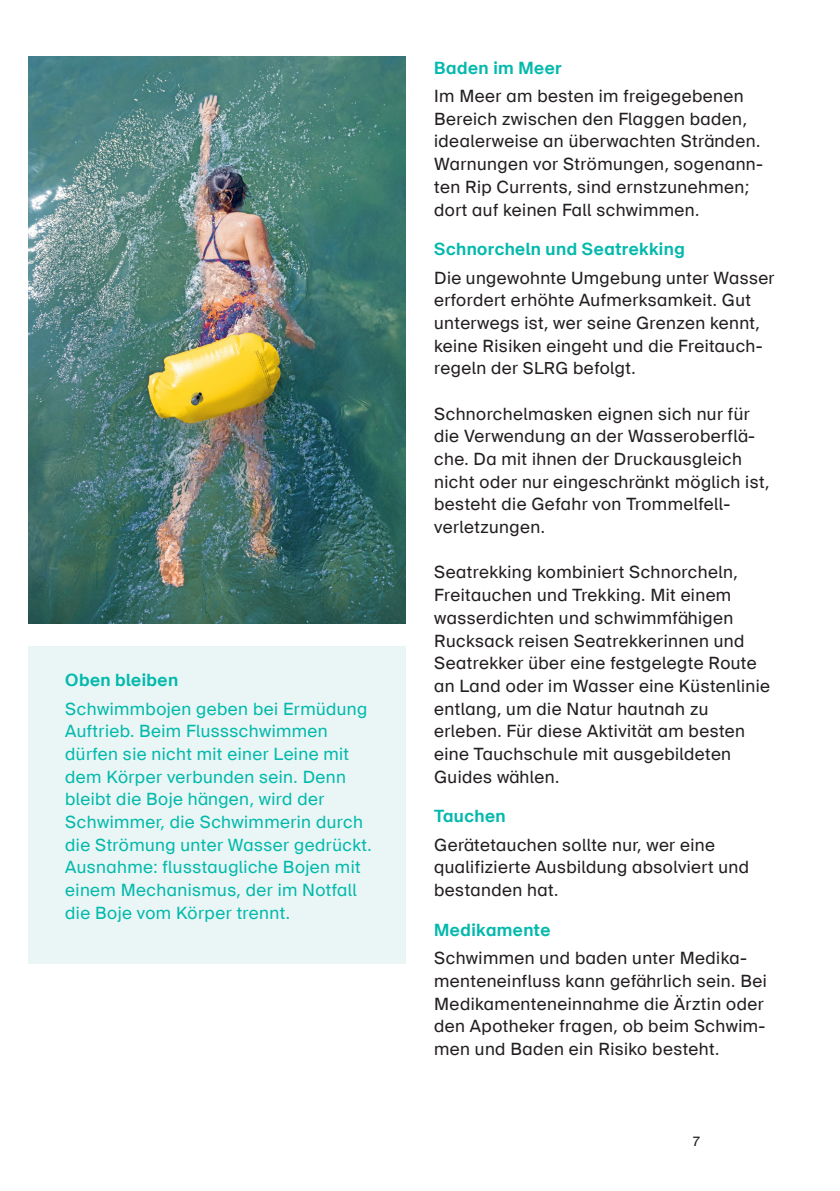
<style>
.page{position:relative;width:840px;height:1191px;background:#fff}
.page>*{position:absolute;margin:0;border:0;box-sizing:border-box;transform-origin:0 0}
.t1{font:17px/22.6px "BFU Suisse";letter-spacing:.025em;color:#231f20}
.t2{font:17px/22.6px "BFU Suisse";letter-spacing:.025em;color:#03b9ac}
.t3{font:700 17px "BFU Suisse";letter-spacing:.025em;color:#03b9ac}
.t4{font:13px "BFU Suisse";color:#231f20}
.s1{font-size:16.6px}
</style>
<div class="page">
<img style="left:28px;top:57px;width:377px;height:567px">
<div style="left:28px;top:646px;width:377px;height:318px;background:#eaf6f5"></div>
<p class="t3" style="left:65px;top:670px;width:114px">Oben bleiben</p>
<p class="t2" style="left:65px;top:697px;width:307px">Schwimmbojen geben bei Ermüdung Auftrieb. Beim Flussschwimmen dürfen sie nicht mit einer Leine mit dem Körper verbunden sein. Denn bleibt die Boje hängen, wird der Schwimmer, die Schwimmerin durch die Strömung unter Wasser gedrückt.<br>Ausnahme: flusstaugliche Bojen mit einem Mechanismus, der im Notfall die Boje vom Körper trennt.</p>
<p class="t3" style="left:434px;top:58px;width:129px">Baden im Meer</p>
<p class="t1" style="left:434px;top:85px;width:330px">Im Meer am besten im freigegebenen Bereich zwischen den Flaggen baden, idealerweise an überwachten Stränden.<br>Warnungen vor Strömungen, sogenann&shy;ten Rip Currents, sind ernstzunehmen; dort auf keinen Fall schwimmen.</p>
<p class="t3" style="left:434px;top:239px;width:252px">Schnorcheln und Seatrekking</p>
<p class="t1" style="left:434px;top:266px;width:342px">Die ungewohnte Umgebung unter Wasser erfordert erhöhte Aufmerksamkeit. Gut unterwegs ist, wer seine Grenzen kennt, keine Risiken eingeht und die Freitauch&shy;regeln der <span class="s1">SLRG</span> befolgt.</p>
<p class="t1" style="left:434px;top:402px;width:336px">Schnorchelmasken eignen sich nur für die Verwendung an der Wasseroberflä&shy;che. Da mit ihnen der Druckausgleich nicht oder nur eingeschränkt möglich ist, besteht die Gefahr von Trommelfell&shy;verletzungen.</p>
<p class="t1" style="left:434px;top:561px;width:337px">Seatrekking kombiniert Schnorcheln, Freitauchen und Trekking. Mit einem wasserdichten und schwimmfähigen Rucksack reisen Seatrekkerinnen und Seatrekker über eine festgelegte Route an Land oder im Wasser eine Küstenlinie entlang, um die Natur hautnah zu erleben. Für diese Aktivität am besten eine Tauchschule mit ausgebildeten Guides wählen.</p>
<p class="t3" style="left:434px;top:806px;width:73px">Tauchen</p>
<p class="t1" style="left:434px;top:833px;width:316px">Gerätetauchen sollte nur, wer eine qualifizierte Ausbildung absolviert und bestanden hat.</p>
<p class="t3" style="left:434px;top:920px;width:118px">Medikamente</p>
<p class="t1" style="left:434px;top:947px;width:334px">Schwimmen und baden unter Medika&shy;menteneinfluss kann gefährlich sein. Bei Medikamenteneinnahme die Ärztin oder den Apotheker fragen, ob beim Schwim&shy;men und Baden ein Risiko besteht.</p>
<p class="t4" style="left:691px;top:1133px;width:10px">7</p>
</div>
